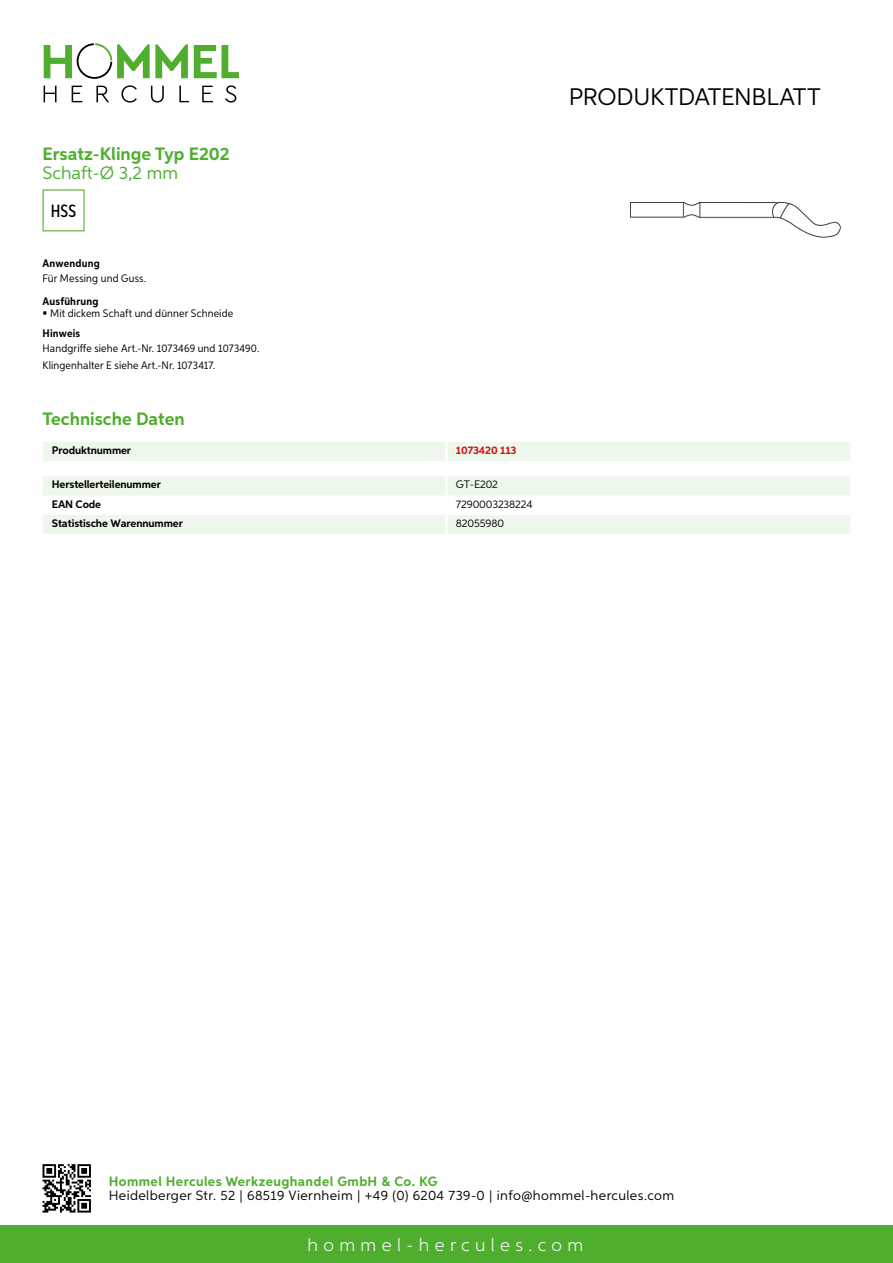
<style>
.page{position:relative;width:893px;height:1263px;background:#fff}
.page>*{position:absolute;margin:0;border:0;box-sizing:border-box;transform-origin:0 0}
.t1{font:24px "Aspira";letter-spacing:-.01em;color:#000}
.t2{font:700 18px "Aspira";color:#50ae2f}
.t3{font:300 18px "Aspira";letter-spacing:.3em;color:#fff}
.t4{font:18px "Aspira";color:#50ae2f}
.t5{font:500 17.85px "Aspira XX Nar";color:#000}
.t6{font:13.5px "Aspira";letter-spacing:.03em;color:#000}
.t7{font:700 13.5px "Aspira";letter-spacing:.03em;color:#50ae2f}
.t8{font:10.95px/17.5px "Aspira Nar";letter-spacing:.015em;color:#000}
.t9{font:700 10.95px "Aspira";letter-spacing:-.01em;color:#000}
.t10{font:10.95px "Aspira";letter-spacing:-.01em;color:#000}
.t11{font:700 10.95px "Aspira Nar";letter-spacing:.02em;color:#000}
.t12{font:700 10.95px "Aspira";letter-spacing:-.01em;color:#cd1013}
</style>
<div class="page">
<div style="left:0;top:1226px;width:893px;height:37px;background:#50ae2f"></div>
<svg style="left:43px;top:1164px;width:48px;height:48px"></svg>
<svg style="left:194px;top:45px;width:45px;height:33px"></svg>
<svg style="left:44px;top:43px;width:144px;height:36px"></svg>
<svg style="left:44px;top:86px;width:13px;height:16px"></svg>
<svg style="left:72px;top:86px;width:10px;height:16px"></svg>
<svg style="left:96px;top:86px;width:13px;height:16px"></svg>
<svg style="left:121px;top:85px;width:16px;height:18px"></svg>
<svg style="left:151px;top:86px;width:13px;height:17px"></svg>
<svg style="left:179px;top:86px;width:10px;height:16px"></svg>
<svg style="left:202px;top:86px;width:11px;height:16px"></svg>
<svg style="left:225px;top:85px;width:11px;height:18px"></svg>
<div style="left:43px;top:442px;width:807px;height:19px;background:#eef7eb"></div>
<hr style="left:445px;top:442px;width:3px;height:19px;background:#fff">
<svg style="left:43px;top:476px;width:807px;height:58px"></svg>
<hr style="left:445px;top:515px;width:3px;height:19px;background:#fff">
<svg style="left:43px;top:189px;width:42px;height:42px"></svg>
<img style="left:630px;top:202px;width:211px;height:36px">
<h2 class="t2" style="left:43px;top:142px;width:189px">Ersatz-Klinge Typ E202</h2>
<h2 class="t4" style="left:43px;top:162px;width:137px">Schaft-Ø 3,2 mm</h2>
<h3 class="t5" style="left:51px;top:200px;width:27px">HSS</h3>
<p class="t11" style="left:43px;top:257px;width:59px">Anwendung</p>
<p class="t8" style="left:43px;top:270px;width:105px">Für Messing und Guss.</p>
<p class="t11" style="left:43px;top:294px;width:58px">Ausführung</p>
<p class="t8" style="left:50px;top:305px;width:185px">Mit dickem Schaft und dünner Schneide</p>
<p class="t11" style="left:43px;top:326px;width:39px">Hinweis</p>
<p class="t8" style="left:43px;top:339px;width:218px">Handgriffe siehe Art.-Nr. 1073469 und 1073490.<br>Klingenhalter E siehe Art.-Nr. 1073417.</p>
<h2 class="t2" style="left:43px;top:408px;width:144px">Technische Daten</h2>
<p class="t9" style="left:52px;top:443px;width:81px">Produktnummer</p>
<p class="t12" style="left:456px;top:443px;width:62px">1073420 113</p>
<p class="t9" style="left:52px;top:478px;width:111px">Herstellerteilenummer</p>
<p class="t10" style="left:456px;top:478px;width:44px">GT-E202</p>
<p class="t9" style="left:52px;top:497px;width:51px">EAN Code</p>
<p class="t10" style="left:456px;top:497px;width:78px">7290003238224</p>
<p class="t9" style="left:52px;top:516px;width:132px">Statistische Warennummer</p>
<p class="t10" style="left:456px;top:516px;width:50px">82055980</p>
<h1 class="t1" style="left:569px;top:82px;width:253px">Produktdatenblatt</h1>
<p class="t7" style="left:109px;top:1172px;width:330px">Hommel Hercules Werkzeughandel GmbH &amp; Co. KG</p>
<p class="t6" style="left:109px;top:1187px;width:567px">Heidelberger Str. 52 | 68519 Viernheim | +49 (0) 6204 739-0 | info@hommel-hercules.com</p>
<h2 class="t3" style="left:307px;top:1234px;width:277px">hommel-hercules.com</h2>
</div>
